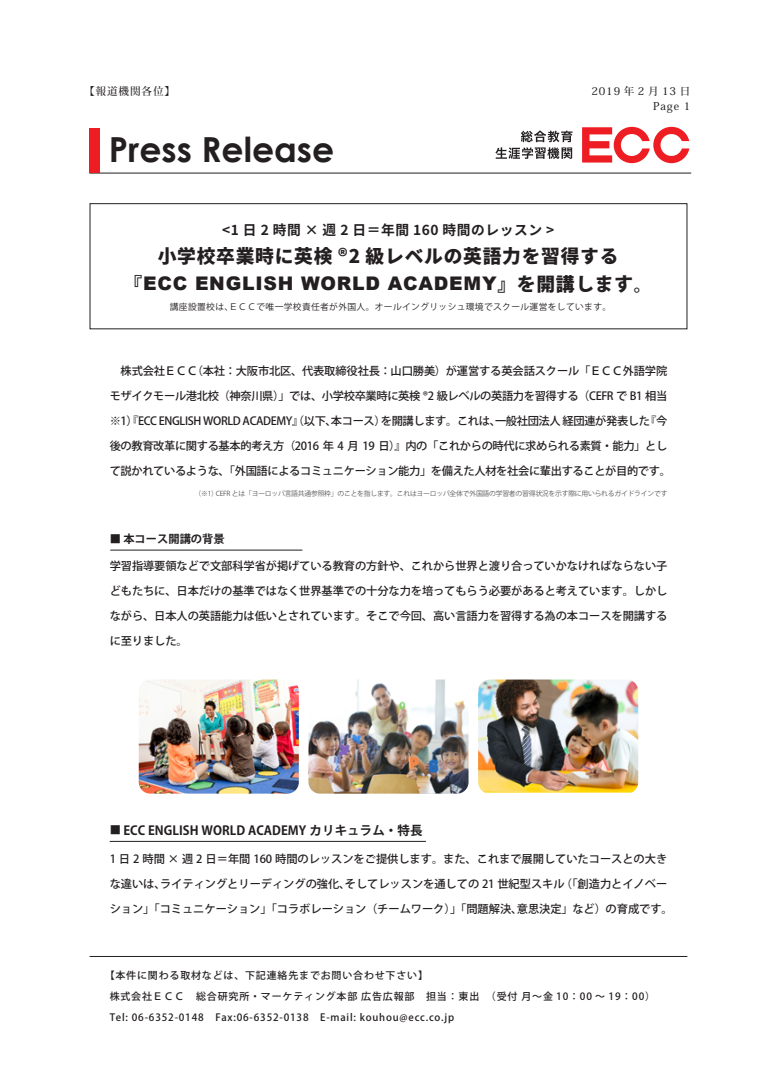
<style>
.page{position:relative;width:777px;height:1085px;background:#fff}
.page>*{position:absolute;margin:0;border:0;box-sizing:border-box;transform-origin:0 0}
.t1{font:700 34.5px "Century Gothic";color:#231f20}
.t2{font:900 18.75px "Arial";letter-spacing:.04em;color:#231f20}
.t3{font:900 18.75px "Noto Sans CJ Kjp";letter-spacing:.04em;color:#231f20}
.t4{font:700 13.75px "Noto Sans CJ Kjp";letter-spacing:.04em;color:#231f20}
.t5{font:700 12.5px "Koz Go Pro";letter-spacing:.005em;color:#231f20}
.t6{font:500 11.25px "Koz Go Pro";letter-spacing:-.01em;color:#231f20}
.t7{font:500 11.25px "Koz Go Pro";letter-spacing:-.03em;color:#231f20}
.t8{font:700 11.25px "Koz Go Pro";color:#231f20}
.t9{font:500 10.62px/15.4px "Koz Min Pro";letter-spacing:.08em;color:#231f20;text-align:right}
.t10{font:500 10px/21.2px "Koz Go Pro";letter-spacing:.08em;color:#231f20}
.t11{font:8.75px "Koz Go Pr 6 N";letter-spacing:.04em;color:#231f20}
.t12{font:6.75px "Koz Go Pro";letter-spacing:-.03em;color:#57585a}
.s1{font-family:"Koz Go Pr 6 N";font-weight:800}
.s2{font-size:11.25px}
</style>
<div class="page">
<svg style="left:582px;top:127px;width:107px;height:36px"></svg>
<svg style="left:495px;top:131px;width:77px;height:28px"></svg>
<hr style="left:110px;top:550px;width:192px;height:1px;background:#231f20">
<hr style="left:110px;top:841px;width:316px;height:1px;background:#231f20">
<hr style="left:90px;top:956px;width:597px;height:1px;background:#231f20">
<div style="left:90px;top:203px;width:597px;height:126px;border:1px solid #231f20"></div>
<hr style="left:89px;top:173px;width:602px;height:1px;background:#231f20">
<div style="left:89px;top:128px;width:11px;height:45px;background:#ee1d23"></div>
<img style="left:139px;top:679px;width:160px;height:115px">
<img style="left:308px;top:679px;width:160px;height:115px">
<img style="left:478px;top:679px;width:160px;height:114px">
<p class="t9" style="left:84px;top:83px;width:92px">【報道機関各位】</p>
<h1 class="t1" style="left:109px;top:123px;width:227px">Press Release</h1>
<p class="t9" style="left:591px;top:83px;width:100px">2019年2月13日<br>Page 1</p>
<p class="t4" style="left:222px;top:222px;width:333px">&lt;1 日 2 時間 × 週 2 日＝年間 160 時間のレッスン &gt;</p>
<h2 class="t3" style="left:158px;top:246px;width:462px">小学校卒業時に英検 ®2 級レベルの英語力を習得する</h2>
<h2 class="t2" style="left:123px;top:270px;width:530px"><span class="s1">『</span>ECC ENGLISH WORLD ACADEMY<span class="s1">』を開講します。</span></h2>
<p class="t11" style="left:170px;top:302px;width:443px">講座設置校は、ＥＣＣで唯一学校責任者が外国人。オールイングリッシュ環境でスクール運営をしています。</p>
<p class="t6" style="left:110px;top:364px;width:559px">　株式会社ＥＣＣ（本社：大阪市北区、代表取締役社長：山口勝美）が運営する英会話スクール「ＥＣＣ外語学院</p>
<p class="t7" style="left:110px;top:389px;width:559px">モザイクモール港北校（神奈川県）」では、小学校卒業時に英検 ®2 級レベルの英語力を習得する（CEFR で B1 相当</p>
<p class="t7" style="left:110px;top:414px;width:559px">※1）『ECC ENGLISH WORLD ACADEMY』（以下、本コース）を開講します。これは、一般社団法人 経団連が発表した『今</p>
<p class="t7" style="left:110px;top:439px;width:559px">後の教育改革に関する基本的考え方（2016 年 4 月 19 日）』内の「これからの時代に求められる素質・能力」とし</p>
<p class="t7" style="left:110px;top:464px;width:563px">て説かれているような、「外国語によるコミュニケーション能力」を備えた人材を社会に輩出することが目的です。</p>
<p class="t12" style="left:194px;top:490px;width:474px">（※1）CEFR とは「ヨーロッパ言語共通参照枠」のことを指します。これはヨーロッパ全体で外国語の学習者の習得状況を示す際に用いられるガイドラインです</p>
<p class="t8" style="left:110px;top:531px;width:116px">■ 本コース開講の背景</p>
<p class="t6" style="left:110px;top:559px;width:559px">学習指導要領などで文部科学省が掲げている教育の方針や、これから世界と渡り合っていかなければならない子</p>
<p class="t6" style="left:110px;top:584px;width:559px">どもたちに、日本だけの基準ではなく世界基準での十分な力を培ってもらう必要があると考えています。しかし</p>
<p class="t6" style="left:110px;top:609px;width:559px">ながら、日本人の英語能力は低いとされています。そこで今回、高い言語力を習得する為の本コースを開講する</p>
<p class="t6" style="left:110px;top:634px;width:80px">に至りました。</p>
<p class="t5" style="left:110px;top:822px;width:314px"><span class="s2">■</span> ECC ENGLISH WORLD ACADEMY カリキュラム・特長</p>
<p class="t6" style="left:110px;top:851px;width:559px">1 日 2 時間 × 週 2 日＝年間 160 時間のレッスンをご提供します。また、これまで展開していたコースとの大き</p>
<p class="t6" style="left:110px;top:876px;width:559px">な違いは、ライティングとリーディングの強化、そしてレッスンを通しての 21 世紀型スキル（「創造力とイノベー</p>
<p class="t6" style="left:110px;top:901px;width:564px">ション」「コミュニケーション」「コラボレーション（チームワーク）」「問題解決、意思決定」など）の育成です。</p>
<p class="t10" style="left:110px;top:965px;width:547px;text-indent:-5px">【本件に関わる取材などは、下記連絡先までお問い合わせ下さい】<br>株式会社ＥＣＣ　総合研究所・マーケティング本部 広告広報部　担当：東出　（受付 月～金 10：00 ～ 19：00）<br>Tel: 06-6352-0148　Fax:06-6352-0138　E-mail: kouhou@ecc.co.jp</p>
</div>
